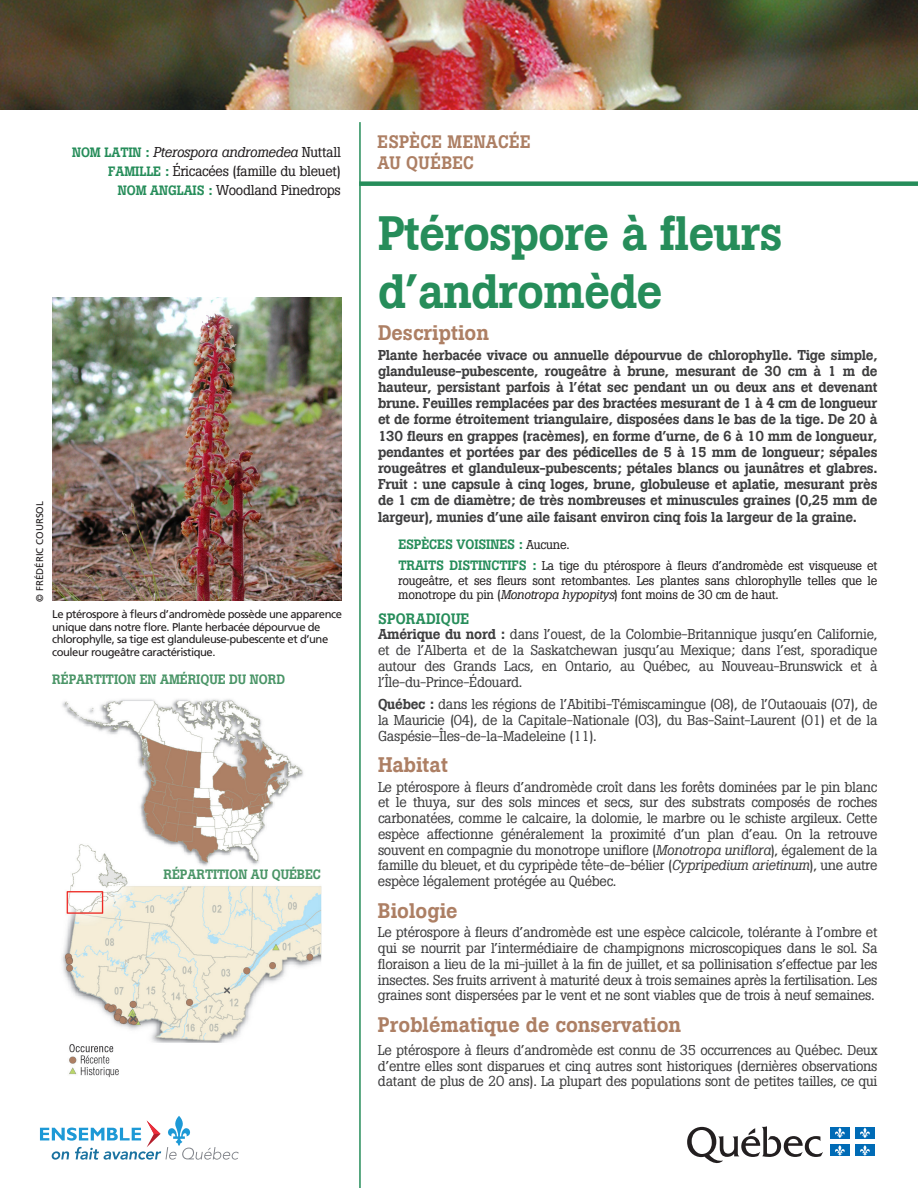
<style>
.page{position:relative;width:918px;height:1188px;background:#fff}
.page>*{position:absolute;margin:0;border:0;box-sizing:border-box;transform-origin:0 0}
.t1{font:500 48px/57.6px "Boton";letter-spacing:-.02em;color:#268d5a}
.t2{font:500 21px "Boton";color:#ad7f64}
.t3{font:500 18px/21.6px "Boton";letter-spacing:.015em;color:#ad7f64}
.t4{font:500 15px "Boton";letter-spacing:.015em;color:#268d5a}
.t5{font:14.25px/15.8px "Boton";letter-spacing:-.02em;color:#3e3e3f;text-align:justify}
.P_description{font:500 14.25px/16.2px "Boton";letter-spacing:-.02em;color:#3e3e3f;text-align:justify}
.P_informations_gauch{font:14.25px "Boton";letter-spacing:-.02em;color:#231f20}
.P_informations_gauch-2{font:italic 14.25px "Boton";letter-spacing:-.02em;color:#231f20}
.t6{font:500 13.5px "Boton";letter-spacing:-.005em;color:#4a9567}
.P_retrait{font:500 13.5px "Boton";letter-spacing:-.005em;color:#268d5a}
.P_retrait-2{font:12.75px/14.2px "Boton";letter-spacing:-.02em;color:#231f20;text-align:justify}
.Légende{font:11.25px/12.8px "Frutiger";letter-spacing:-.04em;color:#231f20}
.Crédits_photo{font:9.75px "Frutiger";color:#231f20}
.s1{font-weight:500;font-style:normal;font-size:13.5px;color:#268d5a}
.s2{font-style:normal}
.s3{font-weight:500;font-size:13.5px;color:#268d5a}
.s4{font-weight:400;font-size:12.75px;color:#231f20}
.s5{font-style:italic}
.s6{font-weight:500}
</style>
<div class="page">
<hr style="left:359px;top:122px;width:2px;height:1066px;background:#268d5a">
<div style="left:359px;top:181px;width:559px;height:5px;background:#268d5a"></div>
<svg style="left:687px;top:1126px;width:136px;height:37px"></svg>
<div style="left:830px;top:1127px;width:20px;height:12px;background:#006bb6"></div>
<svg style="left:835px;top:1128px;width:10px;height:10px"></svg>
<div style="left:855px;top:1127px;width:20px;height:12px;background:#006bb6"></div>
<svg style="left:860px;top:1128px;width:10px;height:10px"></svg>
<div style="left:830px;top:1144px;width:20px;height:12px;background:#006bb6"></div>
<svg style="left:835px;top:1145px;width:10px;height:11px"></svg>
<div style="left:855px;top:1144px;width:20px;height:12px;background:#006bb6"></div>
<svg style="left:860px;top:1145px;width:10px;height:11px"></svg>
<svg style="left:40px;top:1116px;width:199px;height:44px"></svg>
<img style="left:53px;top:298px;width:288px;height:303px">
<img style="left:0;top:0;width:918px;height:109px">
<img style="left:62px;top:699px;width:260px;height:378px">
<p class="P_informations_gauch-2" style="left:72px;top:144px;width:270px"><span class="s1">NOM LATIN :</span> Pterospora andromedea <span class="s2">Nuttall</span></p>
<p class="P_informations_gauch" style="left:108px;top:163px;width:234px"><span class="s3">FAMILLE :</span> Éricacées (famille du bleuet)</p>
<p class="P_informations_gauch" style="left:118px;top:182px;width:225px"><span class="s3">NOM ANGLAIS :</span> Woodland Pinedrops</p>
<p class="Crédits_photo" style="left:34px;top:602px;width:102px;rotate:-90deg">© FRÉDÉRIC COURSOL</p>
<p class="Légende" style="left:52px;top:607px;width:291px">Le ptérospore à fleurs d’andromède possède une apparence unique dans notre flore. Plante herbacée dépourvue de chlorophylle, sa tige est glanduleuse‑pubescente et d’une couleur rougeâtre caractéristique.</p>
<p class="t6" style="left:52px;top:672px;width:234px">RÉPARTITION EN AMÉRIQUE DU NORD</p>
<p class="t6" style="left:164px;top:866px;width:159px">RÉPARTITION AU QUÉBEC</p>
<p class="t3" style="left:377px;top:131px;width:155px">ESPÈCE MENACÉE<br>AU QUÉBEC</p>
<h1 class="t1" style="left:378px;top:205px;width:406px">Ptérospore à fleurs d’andromède</h1>
<h2 class="t2" style="left:378px;top:320px;width:113px">Description</h2>
<p class="P_description" style="left:378px;top:346px;width:501px">Plante herbacée vivace ou annuelle dépourvue de chlorophylle. Tige simple, glanduleuse‑pubescente, rougeâtre à brune, mesurant de 30 cm à 1 m de hauteur, persistant parfois à l’état sec pendant un ou deux ans et devenant brune. Feuilles remplacées par des bractées mesurant de 1 à 4 cm de longueur et de forme étroitement triangulaire, disposées dans le bas de la tige. De 20 à 130 fleurs en grappes (racèmes), en forme d’urne, de 6 à 10 mm de longueur, pendantes et portées par des pédicelles de 5 à 15 mm de longueur; sépales rougeâtres et glanduleux‑pubescents; pétales blancs ou jaunâtres et glabres.<br>Fruit : une capsule à cinq loges, brune, globuleuse et aplatie, mesurant près de 1 cm de diamètre; de très nombreuses et minuscules graines (0,25 mm de largeur), munies d’une aile faisant environ cinq fois la largeur de la graine.</p>
<p class="P_retrait" style="left:398px;top:537px;width:173px">ESPÈCES VOISINES : <span class="s4">Aucune.</span></p>
<p class="P_retrait-2" style="left:398px;top:559px;width:481px"><span class="s3">TRAITS DISTINCTIFS :</span> La tige du ptérospore à fleurs d’andromède est visqueuse et rougeâtre, et ses fleurs sont retombantes. Les plantes sans chlorophylle telles que le monotrope du pin (<span class="s5">Monotropa hypopitys</span>) font moins de 30 cm de haut.</p>
<h3 class="t4" style="left:378px;top:609px;width:93px">SPORADIQUE</h3>
<p class="t5" style="left:378px;top:626px;width:501px"><span class="s6">Amérique du nord :</span> dans l’ouest, de la Colombie‑Britannique jusqu’en Californie, et de l’Alberta et de la Saskatchewan jusqu’au Mexique; dans l’est, sporadique autour des Grands Lacs, en Ontario, au Québec, au Nouveau‑Brunswick et à l’Île‑du‑Prince‑Édouard.</p>
<p class="t5" style="left:378px;top:696px;width:501px"><span class="s6">Québec :</span> dans les régions de l’Abitibi‑Témiscamingue (08), de l’Outaouais (07), de la Mauricie (04), de la Capitale‑Nationale (03), du Bas‑Saint‑Laurent (01) et de la Gaspésie–Îles‑de‑la‑Madeleine (11).</p>
<h2 class="t2" style="left:378px;top:753px;width:72px">Habitat</h2>
<p class="t5" style="left:378px;top:779px;width:501px">Le ptérospore à fleurs d’andromède croît dans les forêts dominées par le pin blanc et le thuya, sur des sols minces et secs, sur des substrats composés de roches carbonatées, comme le calcaire, la dolomie, le marbre ou le schiste argileux. Cette espèce affectionne généralement la proximité d’un plan d’eau. On la retrouve souvent en compagnie du monotrope uniflore (<span class="s5">Monotropa uniflora</span>), également de la famille du bleuet, et du cypripède tête‑de‑bélier (<span class="s5">Cypripedium arietinum</span>), une autre espèce légalement protégée au Québec.</p>
<h2 class="t2" style="left:378px;top:898px;width:81px">Biologie</h2>
<p class="t5" style="left:378px;top:925px;width:501px">Le ptérospore à fleurs d’andromède est une espèce calcicole, tolérante à l’ombre et qui se nourrit par l’intermédiaire de champignons microscopiques dans le sol. Sa floraison a lieu de la mi‑juillet à la fin de juillet, et sa pollinisation s’effectue par les insectes. Ses fruits arrivent à maturité deux à trois semaines après la fertilisation. Les graines sont dispersées par le vent et ne sont viables que de trois à neuf semaines.</p>
<p class="t2" style="left:378px;top:1013px;width:305px">Problématique de conservation</p>
<p class="t5" style="left:378px;top:1042px;width:501px">Le ptérospore à fleurs d’andromède est connu de 35 occurrences au Québec. Deux d’entre elles sont disparues et cinq autres sont historiques (dernières observations datant de plus de 20 ans). La plupart des populations sont de petites tailles, ce qui</p>
</div>
